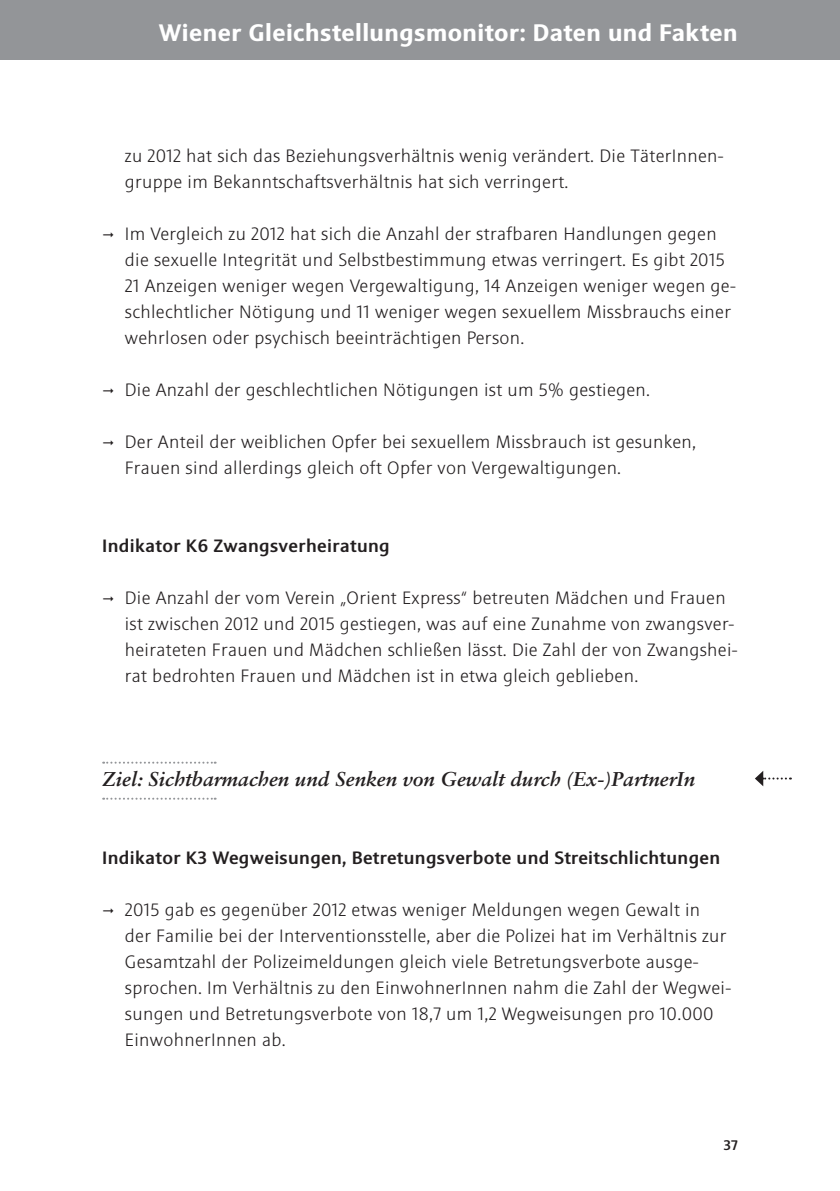
<style>
.page{position:relative;width:840px;height:1191px;background:#fff}
.page>*{position:absolute;margin:0;border:0;box-sizing:border-box;transform-origin:0 0}
.t1{font:700 24px "Sinova Pro";letter-spacing:.02em;color:#fff}
.t2{font:italic 700 20px "Sabon LT";color:#231f20}
.t3{font:300 18px/26px "Sinova Pro";letter-spacing:.02em;color:#231f20}
.t4{font:500 18px "Sinova Pro";letter-spacing:.02em;color:#231f20}
.t5{font:500 14px "Sinova Pro";color:#231f20}
</style>
<div class="page">
<div style="left:0;top:0;width:839px;height:60px;background:#939598"></div>
<svg style="left:103px;top:761px;width:112px;height:2px"></svg>
<svg style="left:103px;top:797px;width:112px;height:2px"></svg>
<svg style="left:755px;top:771px;width:35px;height:15px"></svg>
<h1 class="t1" style="left:159px;top:18px;width:580px">Wiener Gleichstellungsmonitor: Daten und Fakten</h1>
<p class="t3" style="left:125px;top:143px;width:600px">zu 2012 hat sich das Beziehungsverhältnis wenig verändert. Die TäterInnen&shy;gruppe im Bekanntschaftsverhältnis hat sich verringert.</p>
<p class="t3" style="left:125px;top:221px;width:612px">Im Vergleich zu 2012 hat sich die Anzahl der strafbaren Handlungen gegen die sexuelle Integrität und Selbstbestimmung etwas verringert. Es gibt 2015<br>21 Anzeigen weniger wegen Vergewaltigung, 14 Anzeigen weniger wegen ge&shy;schlechtlicher Nötigung und 11 weniger wegen sexuellem Missbrauchs einer wehrlosen oder psychisch beeinträchtigen Person.</p>
<p class="t3" style="left:125px;top:377px;width:526px">Die Anzahl der geschlechtlichen Nötigungen ist um 5% gestiegen.</p>
<p class="t3" style="left:125px;top:429px;width:572px">Der Anteil der weiblichen Opfer bei sexuellem Missbrauch ist gesunken,<br>Frauen sind allerdings gleich oft Opfer von Vergewaltigungen.</p>
<p class="t4" style="left:102px;top:535px;width:289px">Indikator K6 Zwangsverheiratung</p>
<p class="t3" style="left:125px;top:585px;width:614px">Die Anzahl der vom Verein „Orient Express“ betreuten Mädchen und Frauen ist zwischen 2012 und 2015 gestiegen, was auf eine Zunahme von zwangsver&shy;heirateten Frauen und Mädchen schließen lässt. Die Zahl der von Zwangshei&shy;rat bedrohten Frauen und Mädchen ist in etwa gleich geblieben.</p>
<p class="t2" style="left:102px;top:767px;width:594px">Ziel: Sichtbarmachen und Senken von Gewalt durch (Ex-)PartnerIn</p>
<p class="t4" style="left:102px;top:847px;width:619px">Indikator K3 Wegweisungen, Betretungsverbote und Streitschlichtungen</p>
<p class="t3" style="left:125px;top:897px;width:607px">2015 gab es gegenüber 2012 etwas weniger Meldungen wegen Gewalt in<br>der Familie bei der Interventionsstelle, aber die Polizei hat im Verhältnis zur Gesamtzahl der Polizeimeldungen gleich viele Betretungsverbote ausge&shy;sprochen. Im Verhältnis zu den EinwohnerInnen nahm die Zahl der Wegwei&shy;sungen und Betretungsverbote von 18,7 um 1,2 Wegweisungen pro 10.000<br>EinwohnerInnen ab.</p>
<p class="t5" style="left:723px;top:1137px;width:16px">37</p>
</div>
